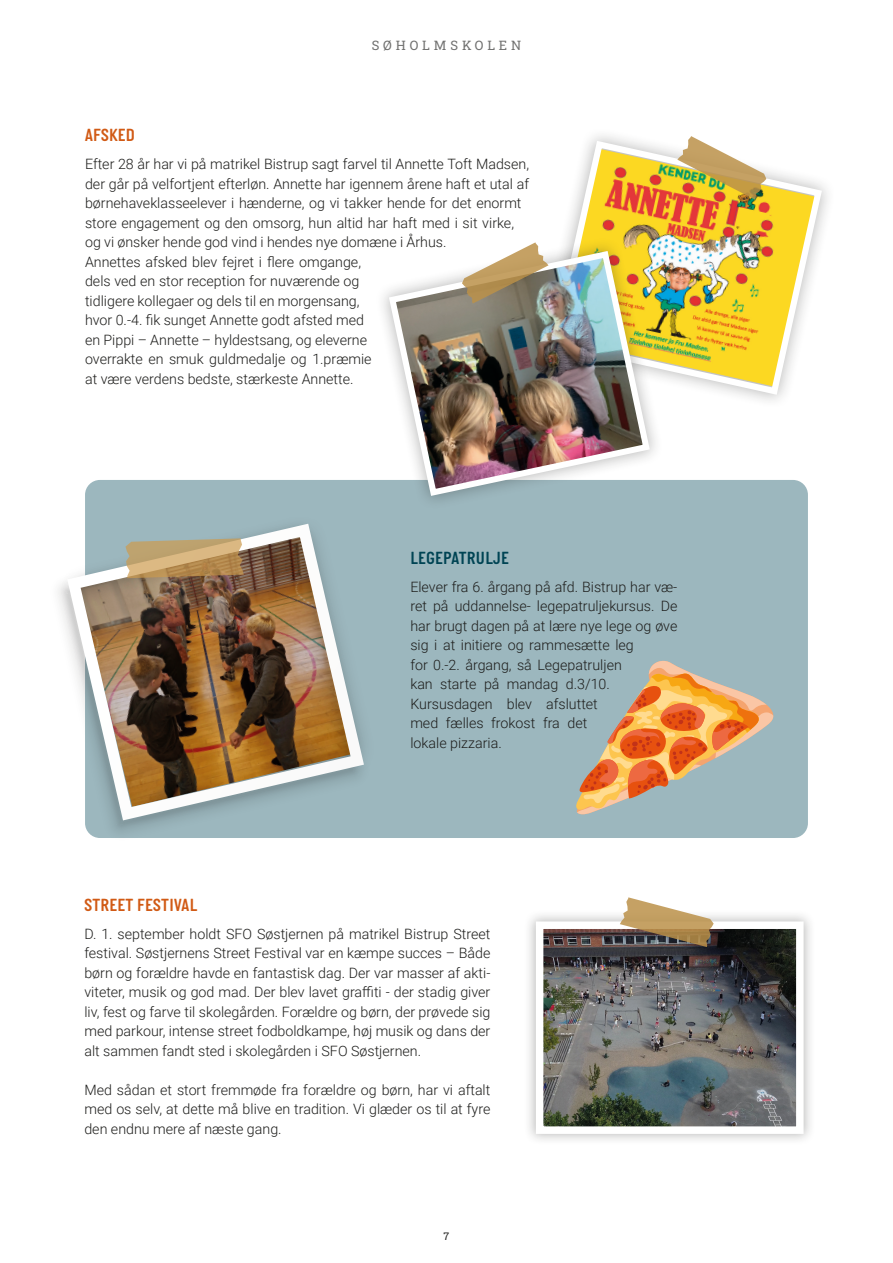
<style>
.page{position:relative;width:893px;height:1263px;background:#fff}
.page>*{position:absolute;margin:0;border:0;box-sizing:border-box;transform-origin:0 0}
.Mellemrubrik{font:600 18px "Italian Plate No 1";letter-spacing:.02em;color:#d15a15}
.Mellemrubrik-2{font:600 18px "Italian Plate No 1";letter-spacing:.02em;color:#004454}
.Brød{font:300 14.25px/19.5px "Roboto";color:#1d1d1b}
.t1{font:13.05px "Roboto Slab";letter-spacing:.3em;color:#70706f}
.t2{font:10.5px "Roboto Slab";color:#1d1d1b}
</style>
<div class="page">
<div style="left:85px;top:480px;width:723px;height:358px;background:#9cb7be;border-radius:15px"></div>
<div style="left:58px;top:514px;width:318px;height:314px;background:#9cb7be"></div>
<svg style="left:58px;top:521px;width:112px;height:317px"></svg>
<img style="left:67px;top:524px;width:297px;height:296px">
<svg style="left:125px;top:538px;width:119px;height:40px;background:#bd9f6e"></svg>
<svg style="left:576px;top:660px;width:198px;height:155px"></svg>
<svg style="left:567px;top:137px;width:259px;height:261px"></svg>
<svg style="left:677px;top:136px;width:89px;height:64px"></svg>
<div style="left:375px;top:237px;width:289px;height:273px;background:#1d1d1b;opacity:.3"></div>
<img style="left:385px;top:247px;width:268px;height:252px">
<svg style="left:462px;top:242px;width:86px;height:62px"></svg>
<div style="left:523px;top:909px;width:293px;height:237px;background:#1d1d1b;opacity:.3"></div>
<img style="left:532px;top:918px;width:275px;height:220px">
<svg style="left:620px;top:897px;width:94px;height:50px"></svg>
<p class="t1" style="left:372px;top:36px;width:151px">SØHOLMSKOLEN</p>
<p class="Mellemrubrik" style="left:85px;top:125px;width:51px">AFSKED</p>
<p class="Brød" style="left:85px;top:154px;width:446px">Efter 28 år har vi på matrikel Bistrup sagt farvel til Annette Toft Madsen, der går på velfortjent efterløn. Annette har igennem årene haft et utal af børnehaveklasseelever i hænderne, og vi takker hende for det enormt store engagement og den omsorg, hun altid har haft med i sit virke, og vi ønsker hende god vind i hendes nye domæne i Århus.<br>Annettes afsked blev fejret i flere omgange,<br>dels ved en stor reception for nuværende og<br>tidligere kollegaer og dels til en morgensang,<br>hvor 0.-4. fik sunget Annette godt afsted med<br>en Pippi – Annette – hyldestsang, og eleverne<br>overrakte en smuk guldmedalje og 1.præmie<br>at være verdens bedste, stærkeste Annette.</p>
<p class="Mellemrubrik-2" style="left:410px;top:548px;width:100px">LEGEPATRULJE</p>
<p class="Brød" style="left:410px;top:576px;width:269px">Elever fra 6. årgang på afd. Bistrup har væ&shy;ret på uddannelse- legepatruljekursus. De har brugt dagen på at lære nye lege og øve sig i at initiere og rammesætte leg<br>for 0.-2. årgang, så Legepatruljen<br>kan starte på mandag d.3/10.<br>Kursusdagen blev afsluttet<br>med fælles frokost fra det<br>lokale pizzaria.</p>
<p class="Mellemrubrik" style="left:84px;top:895px;width:114px">STREET FESTIVAL</p>
<p class="Brød" style="left:84px;top:923px;width:408px;text-align:justify">D. 1. september holdt SFO Søstjernen på matrikel Bistrup Street festival. Søstjernens Street Festival var en kæmpe succes – Både børn og forældre havde en fantastisk dag. Der var masser af akti&shy;viteter, musik og god mad. Der blev lavet graffiti - der stadig giver liv, fest og farve til skolegården. Forældre og børn, der prøvede sig med parkour, intense street fodboldkampe, høj musik og dans der alt sammen fandt sted i skolegården i SFO Søstjernen.</p>
<p class="Brød" style="left:84px;top:1079px;width:408px;text-align:justify">Med sådan et stort fremmøde fra forældre og børn, har vi aftalt med os selv, at dette må blive en tradition. Vi glæder os til at fyre den endnu mere af næste gang.</p>
<p class="t2" style="left:444px;top:1229px;width:7px">7</p>
</div>
